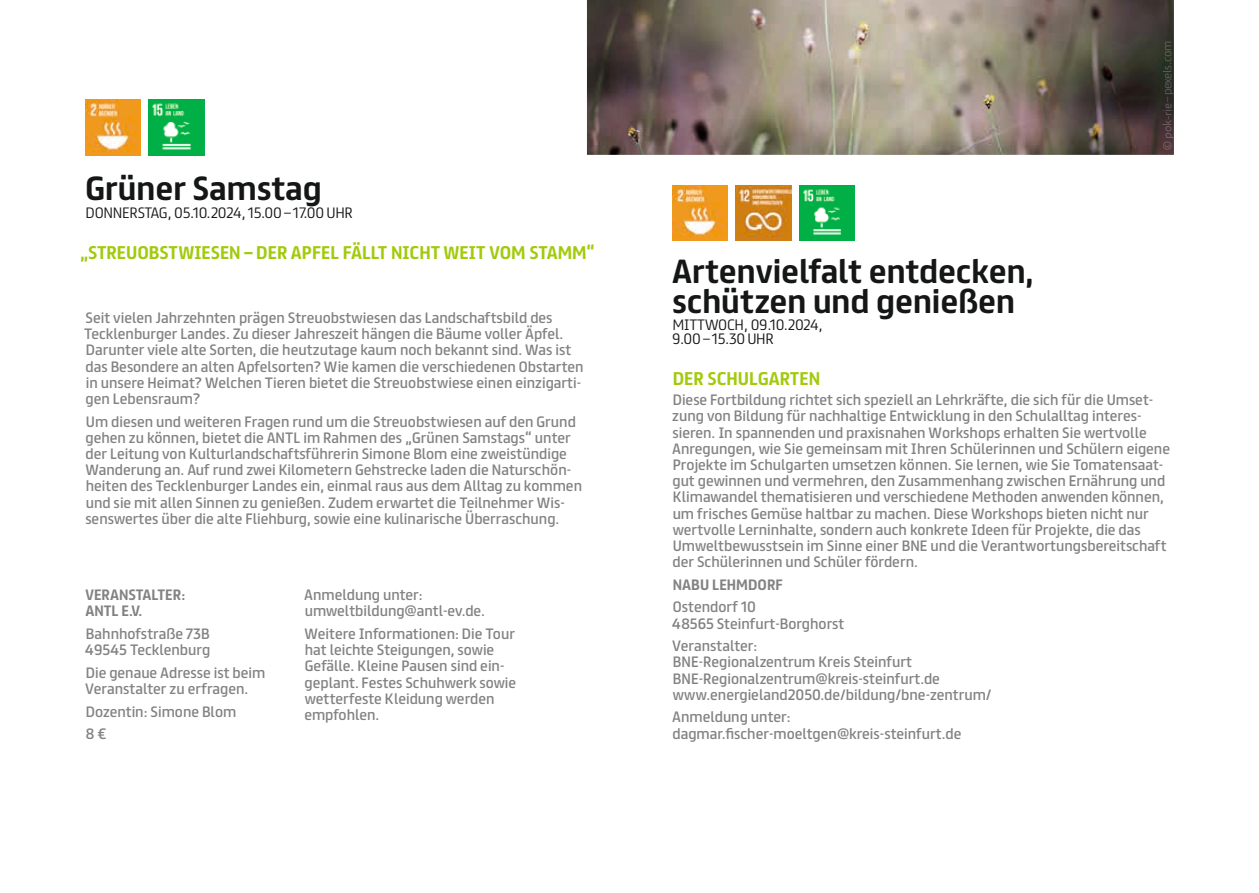
<style>
.page{position:relative;width:1259px;height:893px;background:#fff}
.page>*{position:absolute;margin:0;border:0;box-sizing:border-box;transform-origin:0 0}
.t1{font:700 30px/30px "FS Truman";color:#151616}
.t2{font:700 16.5px "FS Truman";color:#a2ca0b}
.t3{font:13.5px/16.2px "FS Truman";color:#818281}
.t4{font:300 13.5px/13.5px "FS Truman";letter-spacing:-.02em;color:#151616}
.t5{font:700 13.5px/16.2px "FS Truman";color:#818281}
.t6{font:300 10.5px "FS Truman";letter-spacing:-.03em;color:#818281}
.s1{font-family:"Macho";font-weight:400;font-size:12px}
</style>
<div class="page">
<img style="left:587px;top:0;width:587px;height:155px">
<img style="left:85px;top:100px;width:55px;height:55px">
<img style="left:149px;top:100px;width:55px;height:55px">
<img style="left:672px;top:186px;width:55px;height:55px">
<img style="left:799px;top:186px;width:56px;height:55px">
<img style="left:736px;top:186px;width:55px;height:55px">
<h1 class="t1" style="left:85px;top:171px;width:238px">Grüner Samstag</h1>
<p class="t4" style="left:86px;top:204px;width:269px">DONNERSTAG, 05.10.2024, 15.00 – 17.00 UHR</p>
<p class="t2" style="left:81px;top:238px;width:515px">„STREUOBSTWIESEN – DER APFEL FÄLLT NICHT WEIT VOM STAMM“</p>
<p class="t3" style="left:84px;top:309px;width:501px">Seit vielen Jahrzehnten prägen Streuobstwiesen das Landschaftsbild des Tecklenburger Landes. Zu dieser Jahreszeit hängen die Bäume voller Äpfel.<br>Darunter viele alte Sorten, die heutzutage kaum noch bekannt sind. Was ist das Besondere an alten Apfelsorten? Wie kamen die verschiedenen Obstarten in unsere Heimat? Welchen Tieren bietet die Streuobstwiese einen einzigarti&shy;gen Lebensraum?</p>
<p class="t3" style="left:85px;top:412px;width:498px">Um diesen und weiteren Fragen rund um die Streuobstwiesen auf den Grund gehen zu können, bietet die ANTL im Rahmen des „Grünen Samstags“ unter der Leitung von Kulturlandschaftsführerin Simone Blom eine zweistündige Wanderung an. Auf rund zwei Kilometern Gehstrecke laden die Naturschön&shy;heiten des Tecklenburger Landes ein, einmal raus aus dem Alltag zu kommen und sie mit allen Sinnen zu genießen. Zudem erwartet die Teilnehmer Wis&shy;senswertes über die alte Fliehburg, sowie eine kulinarische Überraschung.</p>
<p class="t5" style="left:85px;top:586px;width:101px">VERANSTALTER:<br>ANTL E.V.</p>
<p class="t3" style="left:85px;top:624px;width:127px">Bahnhofstraße 73B<br>49545 Tecklenburg</p>
<p class="t3" style="left:85px;top:663px;width:182px">Die genaue Adresse ist beim<br>Veranstalter zu erfragen.</p>
<p class="t3" style="left:86px;top:699px;width:152px;line-height:22.5px">Dozentin: Simone Blom<br>8 €</p>
<p class="t3" style="left:304px;top:586px;width:182px">Anmeldung unter: umweltbildung@antl-ev.de.</p>
<p class="t3" style="left:304px;top:624px;width:213px">Weitere Informationen: Die Tour hat leichte Steigungen, sowie<br>Gefälle. Kleine Pausen sind ein&shy;geplant. Festes Schuhwerk sowie wetterfeste Kleidung werden empfohlen.</p>
<p class="t6" style="left:1158px;top:151px;width:112px;rotate:-90deg">© <span class="s1">pok-rie</span> – pexels.com</p>
<h1 class="t1" style="left:672px;top:253px;width:363px">Artenvielfalt entdecken, schützen und genießen</h1>
<p class="t4" style="left:672px;top:317px;width:152px">MITTWOCH, 09.10.2024,<br>9.00 – 15.30 UHR</p>
<p class="t2" style="left:672px;top:364px;width:149px">DER SCHULGARTEN</p>
<p class="t3" style="left:672px;top:391px;width:499px">Diese Fortbildung richtet sich speziell an Lehrkräfte, die sich für die Umset&shy;zung von Bildung für nachhaltige Entwicklung in den Schulalltag interes&shy;sieren. In spannenden und praxisnahen Workshops erhalten Sie wertvolle Anregungen, wie Sie gemeinsam mit Ihren Schülerinnen und Schülern eigene Projekte im Schulgarten umsetzen können. Sie lernen, wie Sie Tomatensaat&shy;gut gewinnen und vermehren, den Zusammenhang zwischen Ernährung und Klimawandel thematisieren und verschiedene Methoden anwenden können, um frisches Gemüse haltbar zu machen. Diese Workshops bieten nicht nur wertvolle Lerninhalte, sondern auch konkrete Ideen für Projekte, die das Umweltbewusstsein im Sinne einer BNE und die Verantwortungsbereitschaft der Schülerinnen und Schüler fördern.</p>
<p class="t5" style="left:673px;top:575px;width:111px">NABU LEHMDORF</p>
<p class="t3" style="left:672px;top:598px;width:174px">Ostendorf 10<br>48565 Steinfurt-Borghorst</p>
<p class="t3" style="left:672px;top:637px;width:321px">Veranstalter:<br>BNE-Regionalzentrum Kreis Steinfurt BNE-Regionalzentrum@kreis-steinfurt.de www.energieland2050.de/bildung/bne-zentrum/</p>
<p class="t3" style="left:672px;top:708px;width:291px">Anmeldung unter: dagmar.fischer-moeltgen@kreis-steinfurt.de</p>
</div>
